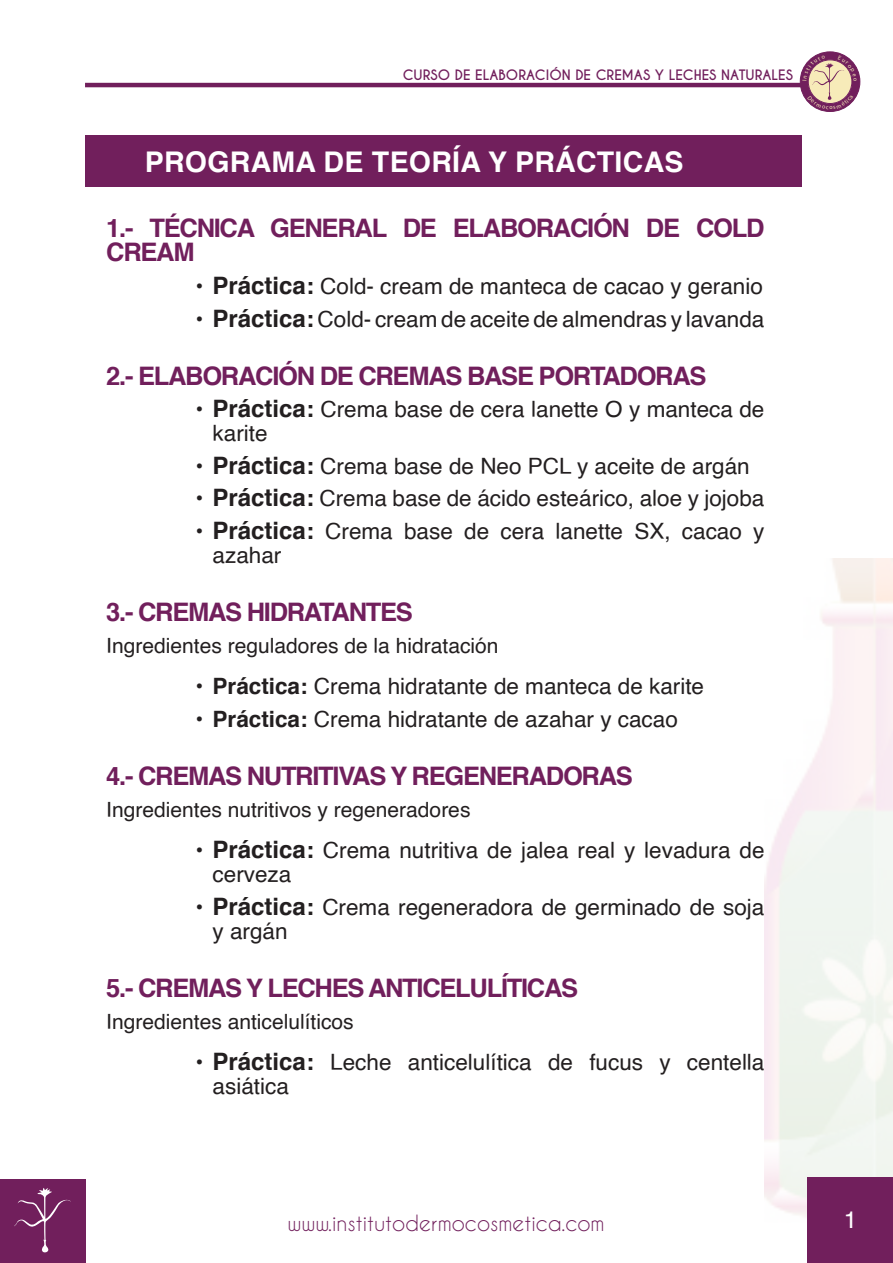
<style>
.page{position:relative;width:893px;height:1263px;background:#fff}
.page>*{position:absolute;margin:0;border:0;box-sizing:border-box;transform-origin:0 0}
.T1{font:700 28.5px "Helvetica";letter-spacing:.01em;color:#fff}
.sub{font:700 25.5px/24px "Helvetica";letter-spacing:-.05em;color:#711f5c}
.T1IN{font:24px "Helvetica";color:#fff}
.t1{font:22.5px/24px "Helvetica";color:#231f20}
.Subsub{font:21px "Helvetica";color:#231f20}
.sub2sub{font:21px "Helvetica";color:#231f20}
.t2{font:21px "Caviar Dreams";color:#711f5c}
.t3{font:700 13.5px "Caviar Dreams";color:#711f5c}
.s1{font-weight:700;font-size:24px}
.s2{font-weight:700}
</style>
<div class="page">
<img style="left:764px;top:558px;width:129px;height:665px">
<hr style="left:85px;top:83px;width:716px;height:4px;background:#711f5c">
<div style="left:808px;top:1178px;width:85px;height:85px;background:#711f5c"></div>
<div style="left:0;top:1179px;width:85px;height:84px;background:#711f5c"></div>
<svg style="left:14px;top:1188px;width:57px;height:64px"></svg>
<div style="left:85px;top:135px;width:716px;height:51px;background:#711f5c"></div>
<svg style="left:800px;top:52px;width:60px;height:60px"></svg>
<p class="t3" style="left:403px;top:66px;width:392px">CURSO DE ELABORACIÓN DE CREMAS Y LECHES NATURALES</p>
<p class="T1" style="left:145px;top:139px;width:540px">PROGRAMA DE TEORÍA Y PRÁCTICAS</p>
<p class="sub" style="left:106px;top:217px;width:660px">1.- TÉCNICA GENERAL DE ELABORACIÓN DE COLD<br>CREAM</p>
<p class="t1" style="left:196px;top:275px;width:569px">• <span class="s1">Práctica:</span> Cold- cream de manteca de cacao y geranio</p>
<p class="t1" style="left:196px;top:307px;width:570px">• <span class="s1">Práctica:</span> Cold- cream de aceite de almendras y lavanda</p>
<p class="sub" style="left:106px;top:364px;width:602px">2.- ELABORACIÓN DE CREMAS BASE PORTADORAS</p>
<p class="t1" style="left:213px;top:398px;width:553px;text-indent:-17px">• <span class="s1">Práctica:</span> Crema base de cera lanette O y manteca de karite</p>
<p class="t1" style="left:196px;top:454px;width:556px">• <span class="s1">Práctica:</span> Crema base de Neo PCL y aceite de argán</p>
<p class="t1" style="left:196px;top:487px;width:570px">• <span class="s1">Práctica:</span> Crema base de ácido esteárico, aloe y jojoba</p>
<p class="t1" style="left:213px;top:519px;width:553px;text-indent:-17px">• <span class="s1">Práctica:</span> Crema base de cera lanette SX, cacao y azahar</p>
<p class="sub" style="left:106px;top:600px;width:308px">3.- CREMAS HIDRATANTES</p>
<p class="sub2sub" style="left:106px;top:629px;width:394px">Ingredientes reguladores de la hidratación</p>
<p class="t1" style="left:196px;top:675px;width:510px"><span class="s2">• Práctica:</span> Crema hidratante de manteca de karite</p>
<p class="t1" style="left:196px;top:707px;width:484px"><span class="s2">• Práctica:</span> Crema hidratante de azahar y cacao</p>
<p class="sub" style="left:106px;top:764px;width:528px">4.- CREMAS NUTRITIVAS Y REGENERADORAS</p>
<p class="Subsub" style="left:106px;top:793px;width:366px">Ingredientes nutritivos y regeneradores</p>
<p class="t1" style="left:213px;top:839px;width:553px;text-indent:-17px">• <span class="s1">Práctica:</span> Crema nutritiva de jalea real y levadura de cerveza</p>
<p class="t1" style="left:213px;top:895px;width:553px;text-indent:-17px">• <span class="s1">Práctica:</span> Crema regeneradora de germinado de soja y argán</p>
<p class="sub" style="left:106px;top:976px;width:473px">5.- CREMAS Y LECHES ANTICELULÍTICAS</p>
<p class="Subsub" style="left:106px;top:1006px;width:249px">Ingredientes anticelulíticos</p>
<p class="t1" style="left:213px;top:1051px;width:553px;text-indent:-17px">• <span class="s1">Práctica:</span> Leche anticelulítica de fucus y centella asiática</p>
<p class="t2" style="left:287px;top:1210px;width:319px">www.institutodermocosmetica.com</p>
<p class="T1IN" style="left:844px;top:1201px;width:15px">1</p>
</div>
